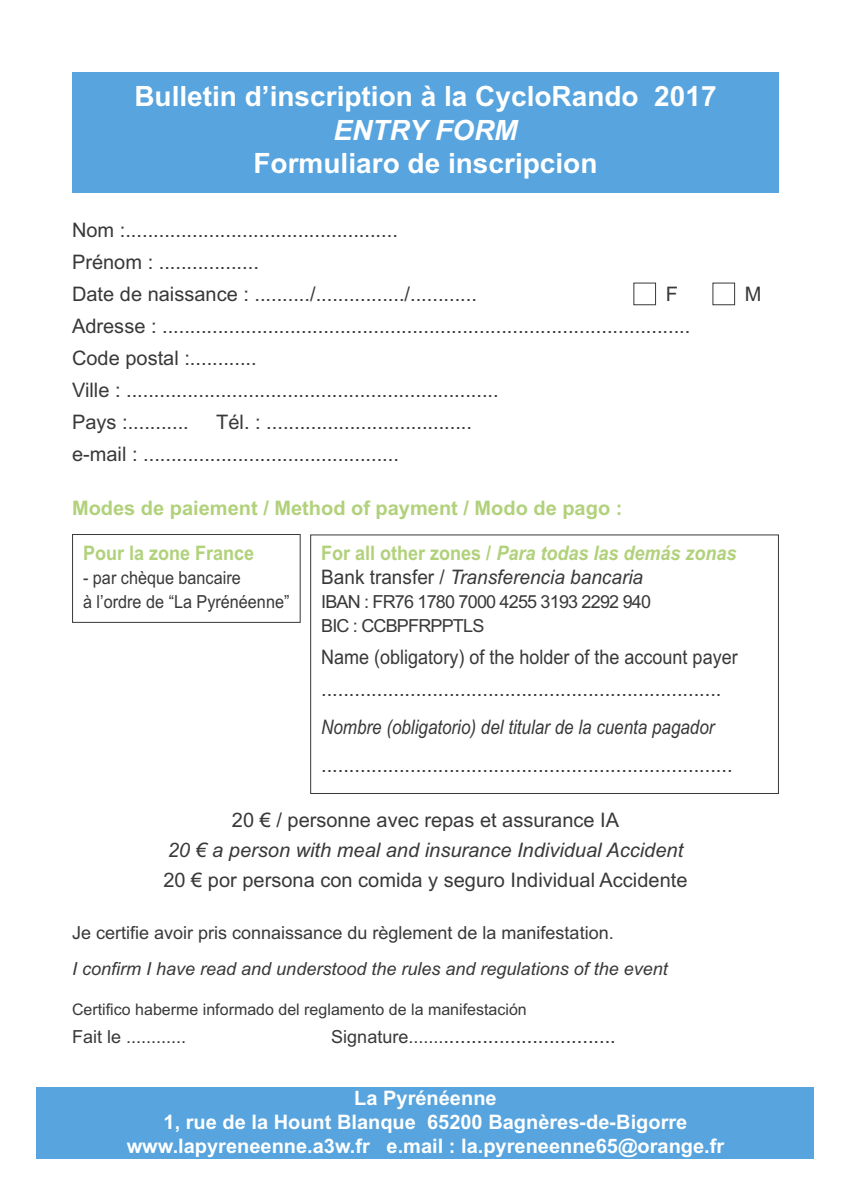
<style>
.page{position:relative;width:851px;height:1191px;background:#fff}
.page>*{position:absolute;margin:0;border:0;box-sizing:border-box;transform-origin:0 0}
.t1{font:700 28px "Arial";color:#fff}
.t2{font:italic 700 28px "Arial";color:#fff}
.t3{font:20px/32px "Arial";color:#39383a}
.t4{font:20px/32px "Arial";color:#39383a;scale:.9 1}
.t5{font:700 20px/24px "Arial";color:#fff;text-align:center}
.t6{font:italic 700 20px/24px "Arial";color:#b1d17b;scale:.9 1}
.t7{font:italic 20px "Arial";color:#39383a}
.t8{font:italic 20px "Arial";color:#39383a;scale:.85 1}
.t9{font:700 20px "Arial";color:#b1d17b}
.t10{font:700 20px "Arial";color:#b1d17b;scale:.9 1}
.t11{font:18px "Arial";color:#39383a}
.t12{font:italic 18px "Arial";color:#39383a}
.t13{font:18px/24px "Arial";letter-spacing:-.045em;color:#39383a}
.t14{font:18px/24px "Arial";color:#39383a;scale:.9 1}
.t15{font:16px "Arial";color:#39383a}
.s1{font-style:normal}
.s2{font-weight:400;font-style:normal;color:#39383a}
.s3{font-weight:400;color:#39383a}
.s4{font-size:18px}
</style>
<div class="page">
<div style="left:36px;top:1087px;width:777px;height:72px;background:#57a4de"></div>
<div style="left:72px;top:72px;width:706px;height:121px;background:#57a4de"></div>
<div style="left:712px;top:282px;width:23px;height:23px;border:1px solid #39383a"></div>
<div style="left:633px;top:282px;width:23px;height:23px;border:1px solid #39383a"></div>
<div style="left:72px;top:534px;width:228px;height:89px;border:1px solid #39383a"></div>
<div style="left:310px;top:534px;width:468px;height:260px;border:1px solid #39383a"></div>
<h1 class="t1" style="left:134px;top:80px;width:583px">Bulletin d’inscription à la CycloRando 2017</h1>
<h1 class="t2" style="left:333px;top:114px;width:186px">ENTRY FORM</h1>
<h1 class="t1" style="left:253px;top:147px;width:345px">Formuliaro de inscripcion</h1>
<p class="t3" style="left:72px;top:214px;width:406px">Nom :.................................................<br>Prénom : ..................<br>Date de naissance : ........../................/............</p>
<p class="t3" style="left:666px;top:278px;width:14px">F</p>
<p class="t3" style="left:744px;top:278px;width:18px">M</p>
<p class="t3" style="left:72px;top:310px;width:619px">Adresse : ...............................................................................................<br>Code postal :............<br>Ville : ...................................................................<br>Pays :...........</p>
<p class="t3" style="left:72px;top:406px;width:401px;text-indent:144px">Tél. : ..................................... e-mail : ..............................................</p>
<p class="t9" style="left:72px;top:496px;width:552px">Modes de paiement / Method of payment / Modo de pago :</p>
<p class="t10" style="left:83px;top:541px;width:192px">Pour la zone France</p>
<p class="t14" style="left:83px;top:565px;width:231px">- par chèque bancaire<br>à l’ordre de “La Pyrénéenne”</p>
<p class="t6" style="left:321px;top:541px;width:463px"><span class="s1">For all other zones /</span> Para todas las demás zonas<br><span class="s2">Bank transfer /</span> <span class="s3">Transferencia bancaria</span></p>
<p class="t13" style="left:321px;top:590px;width:331px">IBAN : FR76 1780 7000 4255 3193 2292 940<br>BIC : CCBPFRPPTLS</p>
<p class="t4" style="left:321px;top:641px;width:464px">Name (obligatory) of the holder of the account payer ........................................................................</p>
<p class="t8" style="left:321px;top:715px;width:464px">Nombre (obligatorio) del titular de la cuenta pagador</p>
<p class="t3" style="left:321px;top:749px;width:413px">..........................................................................</p>
<p class="t3" style="left:232px;top:804px;width:388px">20 € / personne avec repas et assurance IA</p>
<p class="t7" style="left:168px;top:838px;width:517px">20 € a person with meal and insurance Individual Accident</p>
<p class="t3" style="left:163px;top:864px;width:525px">20 € por persona con comida y seguro Individual Accidente</p>
<p class="t11" style="left:72px;top:922px;width:543px">Je certifie avoir pris connaissance du règlement de la manifestation.</p>
<p class="t12" style="left:72px;top:958px;width:597px">I confirm I have read and understood the rules and regulations of the event</p>
<p class="t15" style="left:72px;top:1000px;width:456px">Certifico haberme informado del reglamento de la manifestación</p>
<p class="t11" style="left:72px;top:1026px;width:116px">Fait le ............</p>
<p class="t3" style="left:331px;top:1020px;width:286px"><span class="s4">Signature.......</span>...............................</p>
<p class="t5" style="left:127px;top:1086px;width:599px">La Pyrénéenne<br>1, rue de la Hount Blanque 65200 Bagnères-de-Bigorre www.lapyreneenne.a3w.fr e.mail : la.pyreneenne65@orange.fr</p>
</div>
